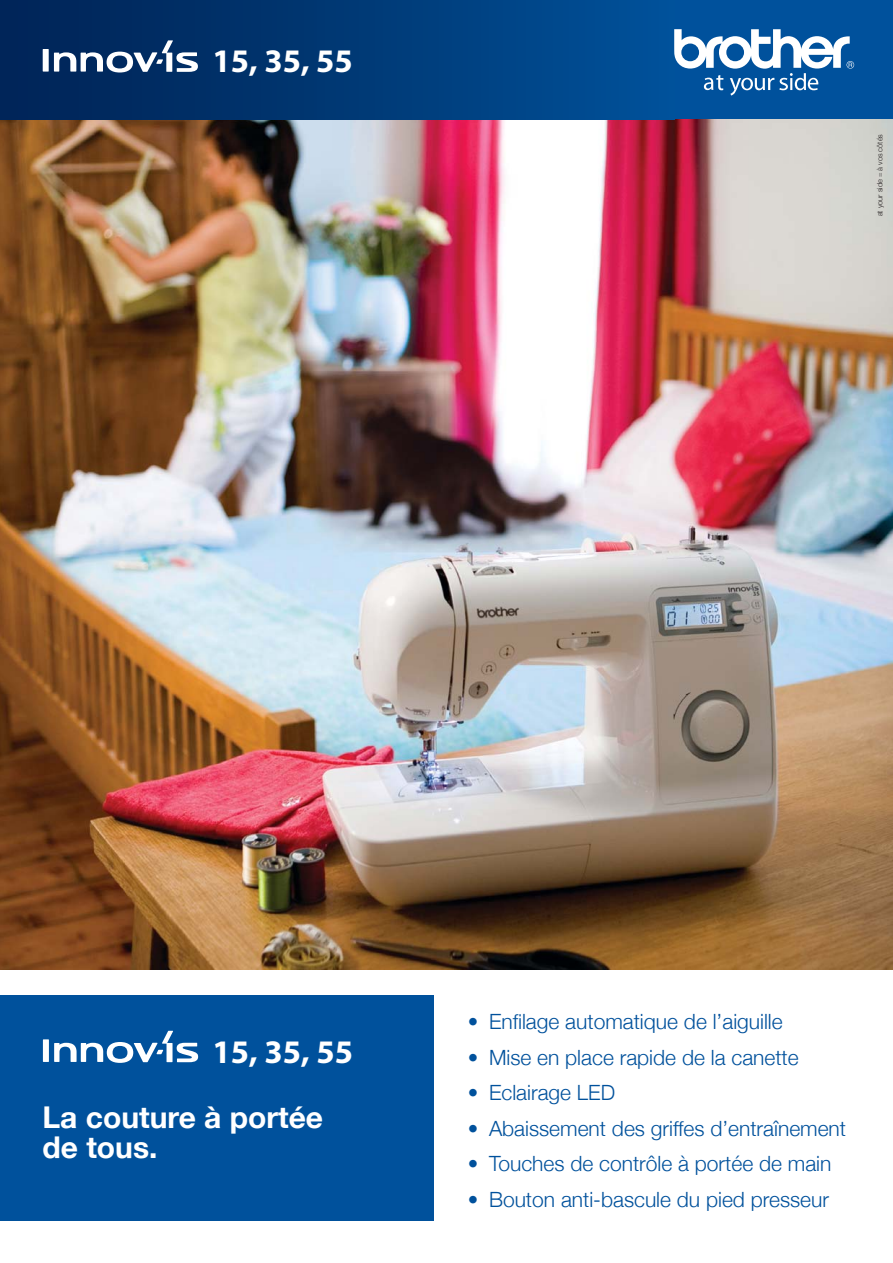
<style>
.page{position:relative;width:893px;height:1263px;background:#fff}
.page>*{position:absolute;margin:0;border:0;box-sizing:border-box;transform-origin:0 0}
.t1{font:700 33px "Myriad Pro";color:#fff}
.t2{font:700 30px/30px "Helvetica Neue";color:#fff}
.t3{font:300 21px "Helvetica Neue";color:#00519c}
.t4{font:300 7.35px "Helvetica Neue";color:#231f20}
</style>
<div class="page">
<img style="left:0;top:119px;width:893px;height:851px">
<div style="left:0;top:0;width:893px;height:119px;background:#00519c"></div>
<div style="left:0;top:0;width:674px;height:119px;background:linear-gradient(to right,#002253,#005098)"></div>
<svg style="left:674px;top:29px;width:180px;height:66px"></svg>
<div style="left:0;top:995px;width:434px;height:225px;background:#00519c"></div>
<div style="left:43px;top:1039px;width:6px;height:23px;background:#fff"></div>
<svg style="left:54px;top:1031px;width:144px;height:32px"></svg>
<div style="left:43px;top:49px;width:6px;height:23px;background:#fff"></div>
<svg style="left:54px;top:40px;width:144px;height:33px;background:#4e6b91"></svg>
<h1 class="t1" style="left:213px;top:49px;width:142px">15, 35, 55</h1>
<p class="t4" style="left:875px;top:216px;width:84px;rotate:-90deg">at your side = à vos côtés</p>
<h1 class="t1" style="left:213px;top:1039px;width:142px">15, 35, 55</h1>
<h2 class="t2" style="left:42px;top:1101px;width:282px">La couture à portée de tous.</h2>
<p class="t3" style="left:468px;top:1009px;width:316px">• Enfilage automatique de l’aiguille</p>
<p class="t3" style="left:468px;top:1044px;width:332px">• Mise en place rapide de la canette</p>
<p class="t3" style="left:468px;top:1080px;width:149px">• Eclairage LED</p>
<p class="t3" style="left:468px;top:1115px;width:380px">• Abaissement des griffes d’entraînement</p>
<p class="t3" style="left:468px;top:1151px;width:365px">• Touches de contrôle à portée de main</p>
<p class="t3" style="left:468px;top:1186px;width:363px">• Bouton anti-bascule du pied presseur</p>
</div>
